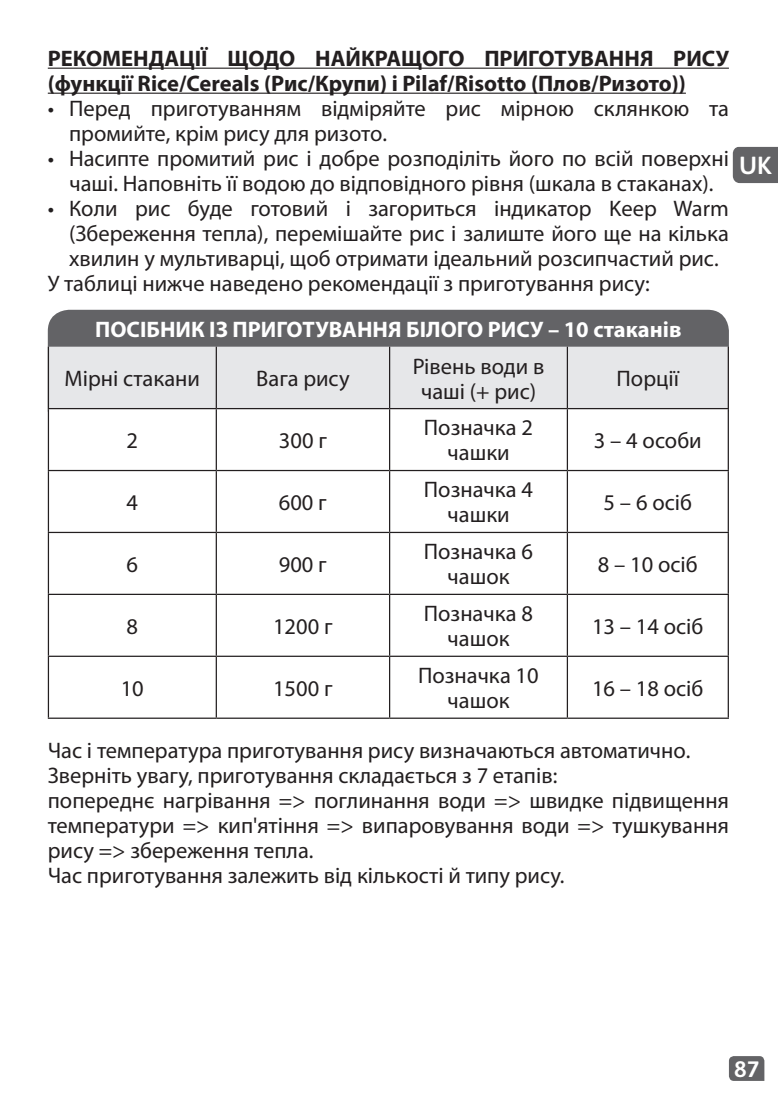
<style>
.page{position:relative;width:778px;height:1104px;background:#fff}
.page>*{position:absolute;margin:0;border:0;box-sizing:border-box;transform-origin:0 0}
.t1{font:700 25px "FS Albert";color:#fff}
.t2{font:22.5px/25px "Myriad Pro";color:#231f20;text-align:center}
.t3{font:700 22.5px/25px "Myriad Pro";color:#231f20}
.t4{font:700 22.5px "Myriad Pro";color:#fff}
.t5{font:700 22.5px "FS Albert";color:#fff}
</style>
<div class="page">
<svg style="left:728px;top:1056px;width:36px;height:24px"></svg>
<div style="left:732px;top:147px;width:45px;height:36px;background:#636366"></div>
<hr style="left:48px;top:68px;width:680px;height:1px;background:#231f20">
<hr style="left:48px;top:93px;width:637px;height:1px;background:#231f20">
<div style="left:48px;top:310px;width:680px;height:36px;background:#636366"></div>
<div style="left:49px;top:346px;width:678px;height:62px;background:#e6e7e9"></div>
<svg style="left:49px;top:409px;width:678px;height:308px"></svg>
<hr style="left:215px;top:346px;width:2px;height:62px;background:#231f20">
<hr style="left:389px;top:346px;width:1px;height:62px;background:#231f20">
<hr style="left:566px;top:346px;width:1px;height:62px;background:#231f20">
<hr style="left:48px;top:346px;width:1px;height:62px;background:#231f20">
<hr style="left:727px;top:346px;width:1px;height:62px;background:#231f20">
<hr style="left:48px;top:408px;width:168px;height:1px;background:#231f20">
<hr style="left:48px;top:409px;width:1px;height:61px;background:#231f20">
<hr style="left:216px;top:408px;width:173px;height:1px;background:#231f20">
<hr style="left:215px;top:409px;width:2px;height:61px;background:#231f20">
<hr style="left:389px;top:408px;width:178px;height:1px;background:#231f20">
<hr style="left:389px;top:409px;width:1px;height:61px;background:#231f20">
<hr style="left:567px;top:408px;width:161px;height:1px;background:#231f20">
<hr style="left:566px;top:409px;width:1px;height:61px;background:#231f20">
<hr style="left:727px;top:409px;width:1px;height:61px;background:#231f20">
<hr style="left:48px;top:470px;width:168px;height:1px;background:#231f20">
<hr style="left:48px;top:471px;width:1px;height:60px;background:#231f20">
<hr style="left:216px;top:470px;width:173px;height:1px;background:#231f20">
<hr style="left:215px;top:471px;width:2px;height:60px;background:#231f20">
<hr style="left:389px;top:470px;width:178px;height:1px;background:#231f20">
<hr style="left:389px;top:471px;width:1px;height:60px;background:#231f20">
<hr style="left:567px;top:470px;width:161px;height:1px;background:#231f20">
<hr style="left:566px;top:471px;width:1px;height:60px;background:#231f20">
<hr style="left:727px;top:471px;width:1px;height:60px;background:#231f20">
<hr style="left:48px;top:531px;width:168px;height:2px;background:#231f20">
<hr style="left:48px;top:533px;width:1px;height:60px;background:#231f20">
<hr style="left:216px;top:531px;width:173px;height:2px;background:#231f20">
<hr style="left:215px;top:533px;width:2px;height:60px;background:#231f20">
<hr style="left:389px;top:531px;width:178px;height:2px;background:#231f20">
<hr style="left:389px;top:533px;width:1px;height:60px;background:#231f20">
<hr style="left:567px;top:531px;width:161px;height:2px;background:#231f20">
<hr style="left:566px;top:533px;width:1px;height:60px;background:#231f20">
<hr style="left:727px;top:533px;width:1px;height:60px;background:#231f20">
<hr style="left:48px;top:593px;width:168px;height:2px;background:#231f20">
<hr style="left:48px;top:595px;width:1px;height:60px;background:#231f20">
<hr style="left:216px;top:593px;width:173px;height:2px;background:#231f20">
<hr style="left:215px;top:595px;width:2px;height:60px;background:#231f20">
<hr style="left:389px;top:593px;width:178px;height:2px;background:#231f20">
<hr style="left:389px;top:595px;width:1px;height:60px;background:#231f20">
<hr style="left:567px;top:593px;width:161px;height:2px;background:#231f20">
<hr style="left:566px;top:595px;width:1px;height:60px;background:#231f20">
<hr style="left:727px;top:595px;width:1px;height:60px;background:#231f20">
<hr style="left:48px;top:655px;width:168px;height:1px;background:#231f20">
<hr style="left:48px;top:656px;width:1px;height:61px;background:#231f20">
<hr style="left:216px;top:655px;width:173px;height:1px;background:#231f20">
<hr style="left:215px;top:656px;width:2px;height:61px;background:#231f20">
<hr style="left:389px;top:655px;width:178px;height:1px;background:#231f20">
<hr style="left:389px;top:656px;width:1px;height:61px;background:#231f20">
<hr style="left:567px;top:655px;width:161px;height:1px;background:#231f20">
<hr style="left:566px;top:656px;width:1px;height:61px;background:#231f20">
<hr style="left:727px;top:656px;width:1px;height:61px;background:#231f20">
<hr style="left:48px;top:717px;width:168px;height:1px;background:#231f20">
<hr style="left:216px;top:717px;width:173px;height:1px;background:#231f20">
<hr style="left:389px;top:717px;width:178px;height:1px;background:#231f20">
<hr style="left:567px;top:717px;width:161px;height:1px;background:#231f20">
<p class="t3" style="left:48px;top:45px;width:682px">РЕКОМЕНДАЦІЇ ЩОДО НАЙКРАЩОГО ПРИГОТУВАННЯ РИСУ (функції Rice/Cereals (Рис/Крупи) і Pilaf/Risotto (Плов/Ризото))</p>
<p class="t2" style="left:69px;top:95px;width:661px;text-align:left;text-indent:-21px">• Перед приготуванням відміряйте рис мірною склянкою та промийте, крім рису для ризото.</p>
<p class="t2" style="left:48px;top:145px;width:682px">• Насипте промитий рис і добре розподіліть його по всій поверхні чаші. Наповніть її водою до відповідного рівня (шкала в стаканах).</p>
<p class="t2" style="left:48px;top:195px;width:682px">• Коли рис буде готовий і загориться індикатор Keep Warm</p>
<p class="t2" style="left:69px;top:220px;width:661px">(Збереження тепла), перемішайте рис і залиште його ще на кілька</p>
<p class="t2" style="left:69px;top:245px;width:650px">хвилин у мультиварці, щоб отримати ідеальний розсипчастий рис.</p>
<p class="t2" style="left:48px;top:270px;width:603px">У таблиці нижче наведено рекомендації з приготування рису:</p>
<p class="t4" style="left:95px;top:314px;width:587px">ПОСІБНИК ІЗ ПРИГОТУВАННЯ БІЛОГО РИСУ – 10 стаканів</p>
<p class="t2" style="left:65px;top:365px;width:137px">Мірні стакани</p>
<p class="t2" style="left:256px;top:365px;width:95px">Вага рису</p>
<p class="t2" style="left:412px;top:353px;width:133px">Рівень води в чаші (+ рис)</p>
<p class="t2" style="left:616px;top:365px;width:64px">Порції</p>
<p class="t2" style="left:126px;top:427px;width:13px">2</p>
<p class="t2" style="left:279px;top:427px;width:50px">300 г</p>
<p class="t2" style="left:126px;top:489px;width:13px">4</p>
<p class="t2" style="left:279px;top:489px;width:50px">600 г</p>
<p class="t2" style="left:126px;top:551px;width:13px">6</p>
<p class="t2" style="left:279px;top:551px;width:50px">900 г</p>
<p class="t2" style="left:126px;top:613px;width:13px">8</p>
<p class="t2" style="left:273px;top:613px;width:61px">1200 г</p>
<p class="t2" style="left:423px;top:415px;width:110px">Позначка 2 чашки</p>
<p class="t2" style="left:593px;top:427px;width:109px">3 – 4 особи</p>
<p class="t2" style="left:423px;top:477px;width:110px">Позначка 4 чашки</p>
<p class="t2" style="left:603px;top:489px;width:90px">5 – 6 осіб</p>
<p class="t2" style="left:423px;top:538px;width:110px">Позначка 6 чашок</p>
<p class="t2" style="left:597px;top:551px;width:101px">8 – 10 осіб</p>
<p class="t2" style="left:423px;top:600px;width:110px">Позначка 8 чашок</p>
<p class="t2" style="left:591px;top:613px;width:113px">13 – 14 осіб</p>
<p class="t2" style="left:418px;top:662px;width:122px">Позначка 10 чашок</p>
<p class="t2" style="left:591px;top:675px;width:113px">16 – 18 осіб</p>
<p class="t2" style="left:48px;top:737px;width:682px;text-align:left">Час і температура приготування рису визначаються автоматично.<br>Зверніть увагу, приготування складається з 7 етапів:<br>попереднє нагрівання =&gt; поглинання води =&gt; швидке підвищення температури =&gt; кип'ятіння =&gt; випаровування води =&gt; тушкування рису =&gt; збереження тепла.<br>Час приготування залежить від кількості й типу рису.</p>
<p class="t2" style="left:121px;top:675px;width:25px">10</p>
<p class="t2" style="left:273px;top:675px;width:61px">1500 г</p>
<p class="t1" style="left:738px;top:151px;width:34px">UK</p>
<p class="t5" style="left:733px;top:1055px;width:27px">87</p>
</div>
